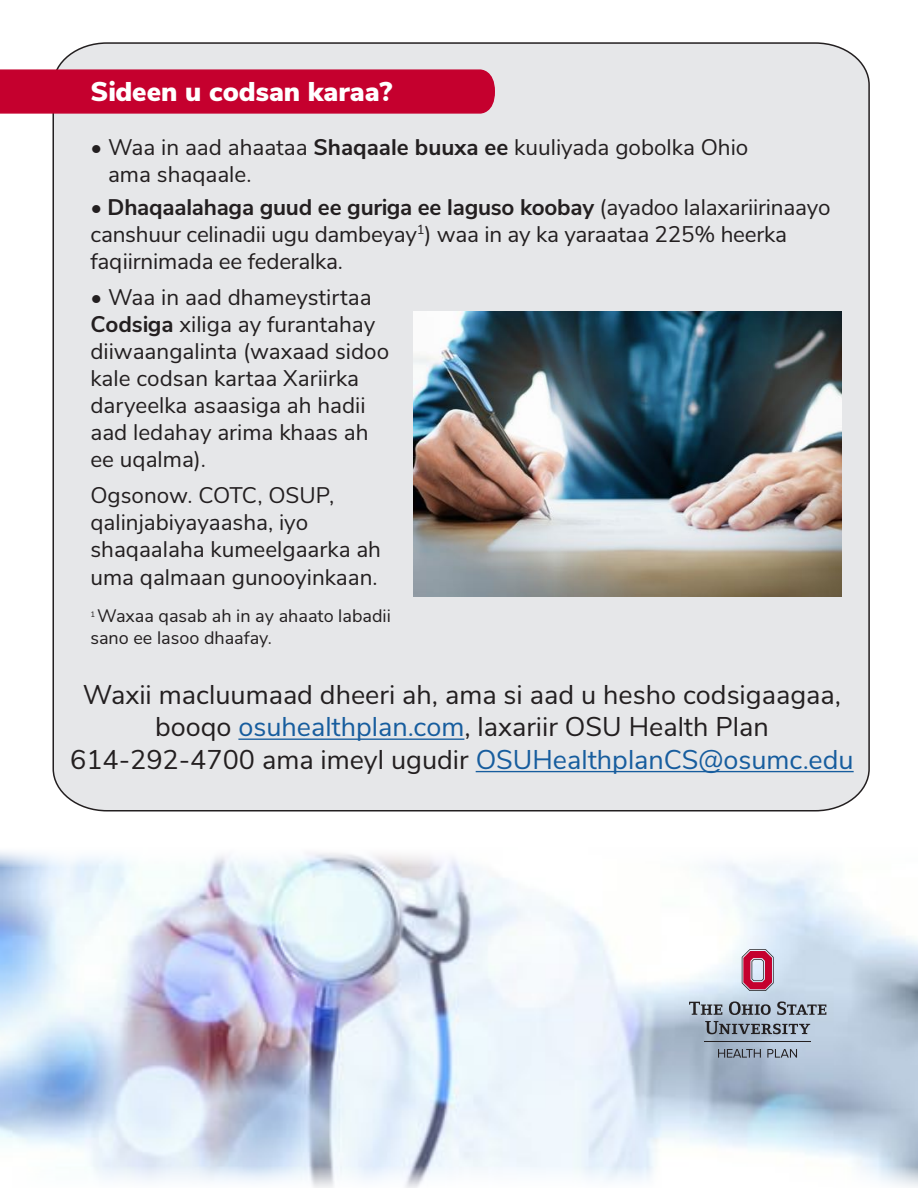
<style>
.page{position:relative;width:918px;height:1188px;background:#fff}
.page>*{position:absolute;margin:0;border:0;box-sizing:border-box;transform-origin:0 0}
.t1{font:27px/32.4px "Buckeye Sans";color:#231f20;text-align:center}
.t2{font:900 27px "Buckeye Sans";color:#fff}
.t3{font:22.5px/27px "Buckeye Sans";color:#231f20}
.t4{font:18px/21.6px "Buckeye Sans";color:#231f20}
.t5{font:7.8px "Buckeye Sans";color:#231f20}
.s1{font-weight:700}
.s2{color:#175d9e}
</style>
<div class="page">
<div style="left:52px;top:42px;width:818px;height:770px;background:#e6e7e9"></div>
<div style="left:0;top:69px;width:496px;height:45px;background:#c5002e"></div>
<img style="left:0;top:867px;width:918px;height:299px">
<svg style="left:91px;top:1166px;width:827px;height:22px"></svg>
<hr style="left:238px;top:739px;width:226px;height:1px;background:#175d9e">
<hr style="left:476px;top:771px;width:378px;height:1px;background:#175d9e">
<svg style="left:689px;top:1002px;width:33px;height:13px"></svg>
<svg style="left:729px;top:1001px;width:42px;height:14px"></svg>
<svg style="left:777px;top:1001px;width:49px;height:14px"></svg>
<svg style="left:705px;top:1021px;width:105px;height:13px"></svg>
<svg style="left:742px;top:949px;width:32px;height:42px"></svg>
<hr style="left:704px;top:1041px;width:107px;height:1px;background:#231f20">
<svg style="left:718px;top:1049px;width:43px;height:9px"></svg>
<svg style="left:767px;top:1049px;width:30px;height:9px"></svg>
<img style="left:414px;top:312px;width:427px;height:285px">
<p class="t2" style="left:90px;top:71px;width:303px">Sideen u codsan karaa?</p>
<p class="t3" style="left:108px;top:132px;width:642px;text-indent:-18px">• Waa in aad ahaataa <span class="s1">Shaqaale buuxa ee</span> kuuliyada gobolka Ohio ama shaqaale.</p>
<p class="t3" style="left:90px;top:192px;width:742px">• <span class="s1">Dhaqaalahaga guud ee guriga ee laguso koobay</span> (ayadoo lalaxariirinaayo canshuur celinadii ugu dambeyay<sup>1</sup>) waa in ay ka yaraataa 225% heerka faqiirnimada ee federalka.</p>
<p class="t3" style="left:90px;top:282px;width:300px">• Waa in aad dhameystirtaa<br><span class="s1">Codsiga</span> xiliga ay furantahay diiwaangalinta (waxaad sidoo kale codsan kartaa Xariirka daryeelka asaasiga ah hadii aad ledahay arima khaas ah ee uqalma).</p>
<p class="t3" style="left:90px;top:480px;width:292px;line-height:27.6px">Ogsonow. COTC, OSUP, qalinjabiyayaasha, iyo shaqaalaha kumeelgaarka ah uma qalmaan gunooyinkaan.</p>
<p class="t5" style="left:90px;top:609px;width:6px">1</p>
<p class="t4" style="left:90px;top:604px;width:302px;text-indent:7px">Waxaa qasab ah in ay ahaato labadii sano ee lasoo dhaafay.</p>
<p class="t1" style="left:70px;top:677px;width:785px">Waxii macluumaad dheeri ah, ama si aad u hesho codsigaagaa, booqo <span class="s2">osuhealthplan.com</span>, laxariir OSU Health Plan<br>614-292-4700 ama imeyl ugudir <span class="s2">OSUHealthplanCS@osumc.edu</span></p>
</div>
